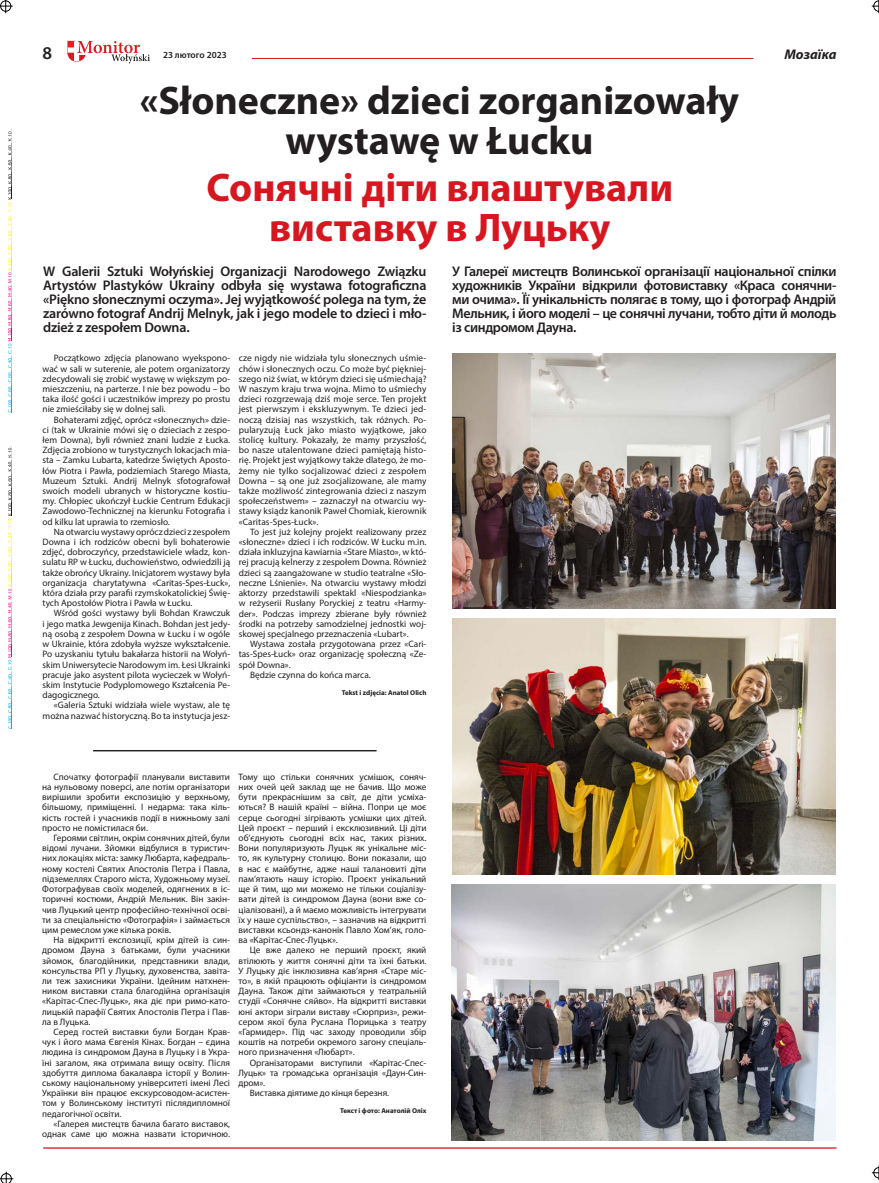
<style>
.page{position:relative;width:879px;height:1183px;background:#fff}
.page>*{position:absolute;margin:0;border:0;box-sizing:border-box;transform-origin:0 0}
.t1{font:700 40px/40px "Myriad Pro";color:#231f20;text-align:center}
.t2{font:700 40px/40px "Myriad Pro";color:#d7171f;text-align:center}
.t3{font:600 18px "Myriad Pro";color:#231f20}
.t4{font:600 14px/14px "Myriad Pro";letter-spacing:-.02em;color:#231f20;text-align:justify}
.t5{font:italic 700 14px "Myriad Pro";color:#231f20}
.t6{font:9.3px/10.2px "Myriad Pro";color:#231f20;text-align:justify}
.t7{font:600 9.3px "Myriad Pro";color:#231f20}
.t8{font:700 7px "Myriad Pro";color:#231f20}
</style>
<div class="page">
<svg style="left:0;top:0;width:13px;height:13px"></svg>
<svg style="left:872px;top:0;width:7px;height:13px"></svg>
<svg style="left:0;top:1171px;width:13px;height:11px"></svg>
<svg style="left:872px;top:1165px;width:7px;height:14px"></svg>
<svg style="left:8px;top:448px;width:3px;height:280px"></svg>
<svg style="left:8px;top:131px;width:3px;height:281px"></svg>
<svg style="left:67px;top:41px;width:83px;height:23px"></svg>
<hr style="left:43px;top:1146px;width:793px;height:2px;background:#d7171f">
<hr style="left:252px;top:58px;width:501px;height:1px;background:#d7171f">
<hr style="left:93px;top:749px;width:283px;height:2px;background:#231f20">
<img style="left:452px;top:884px;width:384px;height:255px">
<img style="left:452px;top:618px;width:384px;height:255px">
<img style="left:452px;top:353px;width:384px;height:255px">
<h2 class="t3" style="left:43px;top:41px;width:11px">8</h2>
<p class="t7" style="left:163px;top:49px;width:65px">23 лютого 2023</p>
<h3 class="t5" style="left:784px;top:45px;width:54px">Мозаїка</h3>
<h1 class="t1" style="left:140px;top:80px;width:601px">«Słoneczne» dzieci zorganizowały wystawę w Łucku</h1>
<h1 class="t2" style="left:206px;top:166px;width:468px">Сонячні діти влаштували виставку в Луцьку</h1>
<p class="t4" style="left:452px;top:263px;width:386px">У Галереї мистецтв Волинської організації національної спілки художників України відкрили фотовиставку «Краса сонячни&shy;ми очима». Її унікальність полягає в тому, що і фотограф Андрій Мельник, і його моделі – це сонячні лучани, тобто діти й молодь із синдромом Дауна.</p>
<p class="t4" style="left:43px;top:263px;width:385px">W Galerii Sztuki Wołyńskiej Organizacji Narodowego Związku Artystów Plastyków Ukrainy odbyła się wystawa fotograficzna «Piękno słonecznymi oczyma». Jej wyjątkowość polega na tym, że zarówno fotograf Andrij Melnyk, jak i jego modele to dzieci i mło&shy;dzież z zespołem Downa.</p>
<p class="t6" style="left:43px;top:353px;width:189px;text-indent:11px">Początkowo zdjęcia planowano wyekspono&shy;wać w sali w suterenie, ale potem organizatorzy zdecydowali się zrobić wystawę w większym po&shy;mieszczeniu, na parterze. I nie bez powodu – bo taka ilość gości i uczestników imprezy po prostu nie zmieściłaby się w dolnej sali.</p>
<p class="t6" style="left:43px;top:414px;width:189px;text-indent:11px">Bohaterami zdjęć, oprócz «słonecznych» dzie&shy;ci (tak w Ukrainie mówi się o dzieciach z zespo&shy;łem Downa), byli również znani ludzie z Łucka.<br>Zdjęcia zrobiono w turystycznych lokacjach mia&shy;sta – Zamku Lubarta, katedrze Świętych Aposto&shy;łów Piotra i Pawła, podziemiach Starego Miasta, Muzeum Sztuki. Andrij Melnyk sfotografował swoich modeli ubranych w historyczne kostiu&shy;my. Chłopiec ukończył Łuckie Centrum Edukacji Zawodowo-Technicznej na kierunku Fotografia i od kilku lat uprawia to rzemiosło.</p>
<p class="t6" style="left:43px;top:526px;width:189px;text-indent:11px">Na otwarciu wystawy oprócz dzieci z zespołem Downa i ich rodziców obecni byli bohaterowie zdjęć, dobroczyńcy, przedstawiciele władz, kon&shy;sulatu RP w Łucku, duchowieństwo, odwiedzili ją także obrońcy Ukrainy. Inicjatorem wystawy była organizacja charytatywna «Caritas-Spes-Łuck», która działa przy parafii rzymskokatolickiej Świę&shy;tych Apostołów Piotra i Pawła w Łucku.</p>
<p class="t6" style="left:43px;top:608px;width:189px;text-indent:11px">Wśród gości wystawy byli Bohdan Krawczuk i jego matka Jewgenija Kinach. Bohdan jest jedy&shy;ną osobą z zespołem Downa w Łucku i w ogóle w Ukrainie, która zdobyła wyższe wykształcenie.<br>Po uzyskaniu tytułu bakałarza historii na Wołyń&shy;skim Uniwersytecie Narodowym im. Łesi Ukrainki pracuje jako asystent pilota wycieczek w Wołyń&shy;skim Instytucie Podyplomowego Kształcenia Pe&shy;dagogicznego.</p>
<p class="t6" style="left:43px;top:699px;width:189px;text-align:right">«Galeria Sztuki widziała wiele wystaw, ale tę można nazwać historyczną. Bo ta instytucja jesz-</p>
<p class="t6" style="left:239px;top:353px;width:189px">cze nigdy nie widziała tylu słonecznych uśmie&shy;chów i słonecznych oczu. Co może być piękniej&shy;szego niż świat, w którym dzieci się uśmiechają?<br>W naszym kraju trwa wojna. Mimo to uśmiechy dzieci rozgrzewają dziś moje serce. Ten projekt jest pierwszym i ekskluzywnym. Te dzieci jed&shy;noczą dzisiaj nas wszystkich, tak różnych. Po&shy;pularyzują Łuck jako miasto wyjątkowe, jako stolicę kultury. Pokazały, że mamy przyszłość, bo nasze utalentowane dzieci pamiętają histo&shy;rię. Projekt jest wyjątkowy także dlatego, że mo&shy;żemy nie tylko socjalizować dzieci z zespołem Downa – są one już zsocjalizowane, ale mamy także możliwość zintegrowania dzieci z naszym społeczeństwem» – zaznaczył na otwarciu wy&shy;stawy ksiądz kanonik Paweł Chomiak, kierownik «Caritas-Spes-Łuck».</p>
<p class="t6" style="left:239px;top:526px;width:189px;text-indent:11px">To jest już kolejny projekt realizowany przez «słoneczne» dzieci i ich rodziców. W Łucku m.in. działa inkluzyjna kawiarnia «Stare Miasto», w któ&shy;rej pracują kelnerzy z zespołem Downa. Również dzieci są zaangażowane w studio teatralne «Sło&shy;neczne Lśnienie». Na otwarciu wystawy młodzi aktorzy przedstawili spektakl «Niespodzianka» w reżyserii Rusłany Poryckiej z teatru «Harmy&shy;der». Podczas imprezy zbierane były również środki na potrzeby samodzielnej jednostki woj&shy;skowej specjalnego przeznaczenia «Lubart».</p>
<p class="t6" style="left:250px;top:638px;width:178px">Wystawa została przygotowana przez «Cari-</p>
<p class="t6" style="left:239px;top:648px;width:189px">tas-Spes-Łuck» oraz organizację społeczną «Ze-</p>
<p class="t6" style="left:239px;top:659px;width:53px">spół Downa».</p>
<p class="t6" style="left:250px;top:669px;width:122px">Będzie czynna do końca marca.</p>
<p class="t8" style="left:342px;top:687px;width:86px">Tekst i zdjęcia: Anatol Olich</p>
<p class="t6" style="left:42px;top:771px;width:189px;text-indent:11px">Спочатку фотографії планували виставити на нульовому поверсі, але потім організатори вирішили зробити експозицію у верхньому, більшому, приміщенні. І недарма: така кіль&shy;кість гостей і учасників події в нижньому залі просто не помістилася би.</p>
<p class="t6" style="left:42px;top:832px;width:189px;text-indent:11px">Героями світлин, окрім сонячних дітей, були відомі лучани. Зйомки відбулися в туристич&shy;них локаціях міста: замку Любарта, кафедраль&shy;ному костелі Святих Апостолів Петра і Павла, підземеллях Старого міста, Художньому музеї.<br>Фотографував своїх моделей, одягнених в іс&shy;торичні костюми, Андрій Мельник. Він закін&shy;чив Луцький центр професійно-технічної осві&shy;ти за спеціальністю «Фотографія» і займається цим ремеслом уже кілька років.</p>
<p class="t6" style="left:42px;top:934px;width:189px;text-indent:11px">На відкритті експозиції, крім дітей із син&shy;дромом Дауна з батьками, були учасники зйомок, благодійники, представники влади, консульства РП у Луцьку, духовенства, завіта&shy;ли теж захисники України. Ідейним натхнен&shy;ником виставки стала благодійна організація «Карітас-Спес-Луцьк», яка діє при римо-като&shy;лицькій парафії Святих Апостолів Петра і Пав&shy;ла в Луцька.</p>
<p class="t6" style="left:42px;top:1026px;width:189px;text-indent:11px">Серед гостей виставки були Богдан Крав&shy;чук і його мама Євгенія Кінах. Богдан – єдина людина із синдромом Дауна в Луцьку і в Укра&shy;їні загалом, яка отримала вищу освіту. Після здобуття диплома бакалавра історії у Волин&shy;ському національному університеті імені Лесі Українки він працює екскурсоводом-асистен&shy;том у Волинському інституті післядипломної педагогічної освіти.</p>
<p class="t6" style="left:42px;top:1118px;width:189px;text-align:right">«Галерея мистецтв бачила багато виставок, однак саме цю можна назвати історичною.</p>
<p class="t6" style="left:239px;top:771px;width:189px">Тому що стільки сонячних усмішок, соняч&shy;них очей цей заклад ще не бачив. Що може бути прекраснішим за світ, де діти усміха&shy;ються? В нашій країні – війна. Попри це моє серце сьогодні зігрівають усмішки цих дітей.<br>Цей проєкт – перший і ексклюзивний. Ці діти об’єднують сьогодні всіх нас, таких різних.<br>Вони популяризують Луцьк як унікальне міс&shy;то, як культурну столицю. Вони показали, що в нас є майбутнє, адже наші талановиті діти пам’ятають нашу історію. Проєкт унікальний ще й тим, що ми можемо не тільки соціалізу&shy;вати дітей із синдромом Дауна (вони вже со&shy;ціалізовані), а й маємо можливість інтегрувати їх у наше суспільство», – зазначив на відкритті виставки ксьондз-канонік Павло Хом’як, голо&shy;ва «Карітас-Спес-Луцьк».</p>
<p class="t6" style="left:239px;top:944px;width:189px;text-indent:11px">Це вже далеко не перший проєкт, який втілюють у життя сонячні діти та їхні батьки.<br>У Луцьку діє інклюзивна кав’ярня «Старе міс&shy;то», в якій працюють офіціанти із синдромом Дауна. Також діти займаються у театральній студії «Сонячне сяйво». На відкритті виставки юні актори зіграли виставу «Сюрприз», режи&shy;сером якої була Руслана Порицька з театру «Гармидер». Під час заходу проводили збір коштів на потреби окремого загону спеціаль&shy;ного призначення «Любарт».</p>
<p class="t6" style="left:250px;top:1056px;width:178px">Організаторами виступили «Карітас-Спес-</p>
<p class="t6" style="left:239px;top:1067px;width:189px">Луцьк» та громадська організація «Даун-Син-</p>
<p class="t6" style="left:239px;top:1077px;width:28px">дром».</p>
<p class="t6" style="left:250px;top:1087px;width:141px">Виставка діятиме до кінця березня.</p>
<p class="t8" style="left:340px;top:1106px;width:88px">Текст і фото: Анатолій Оліх</p>
</div>
